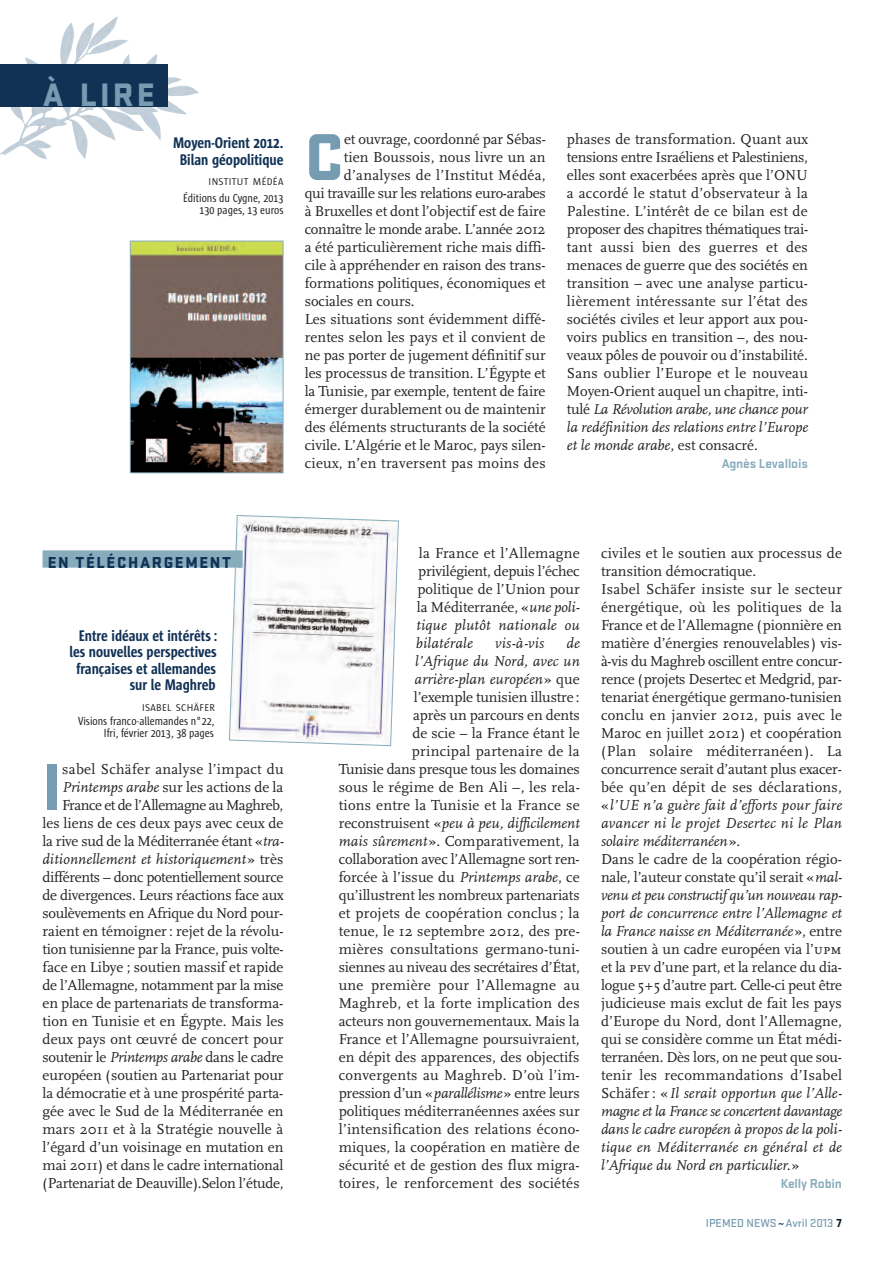
<style>
.page{position:relative;width:893px;height:1263px;background:#fff}
.page>*{position:absolute;margin:0;border:0;box-sizing:border-box;transform-origin:0 0}
.t1{font:900 68.85px "Stratum No 1";color:#769cb2}
.t2{font:900 33.75px "Stratum No 1";color:#769cb2}
.t3{font:900 16.5px "Stratum No 1";letter-spacing:.1em;color:#113155}
.t4{font:700 15.75px/16.5px "Sun Cd";color:#113155;text-align:right}
.t5{font:15px/18px "Scala";color:#231f20;text-align:right}
.t6{font:15px "Scala";letter-spacing:-.02em;color:#231f20}
.t7{font:15px "Scala";letter-spacing:.02em;color:#231f20}
.t8{font:italic 15px "Scala";letter-spacing:.02em;color:#231f20}
.t9{font:700 13.5px "Stratum No 1";letter-spacing:-.01em;color:#87acbb}
.t10{font:12px/12px "Sun Cd";color:#231f20;text-align:right}
.t11{font:500 12px "Stratum No 1";color:#769cb2}
.t12{font:10.2px "Sun SC";letter-spacing:.035em;color:#231f20}
.s1{font-style:italic}
.s2{color:#87acbb}
.s3{font-family:"Scala Caps"}
.s4{color:#113155}
.s5{font-weight:900;color:#001522}
</style>
<div class="page">
<img style="left:0;top:22px;width:199px;height:137px">
<div style="left:0;top:64px;width:168px;height:42px;background:#113155"></div>
<img style="left:132px;top:243px;width:149px;height:228px">
<div style="left:130px;top:241px;width:153px;height:232px;border:1px solid #87acbb"></div>
<svg style="left:229px;top:515px;width:170px;height:231px"></svg>
<div style="left:43px;top:550px;width:200px;height:18px;background:#87acbb"></div>
<h2 class="t2" style="left:43px;top:84px;width:113px">À LIRE</h2>
<p class="t4" style="left:173px;top:136px;width:112px;text-align:center">Moyen-Orient 2012.<br>Bilan géopolitique</p>
<p class="t12" style="left:209px;top:178px;width:76px">INSTITUT MÉDÉA</p>
<p class="t10" style="left:183px;top:193px;width:102px">Éditions du Cygne, 2013<br>130 pages, 13 euros</p>
<h1 class="t1" style="left:305px;top:134px;width:41px">C</h1>
<p class="t5" style="left:344px;top:130px;width:203px">et ouvrage, coordonné par Sébas-</p>
<p class="t5" style="left:344px;top:148px;width:203px">tien Boussois, nous livre un an</p>
<p class="t7" style="left:344px;top:166px;width:203px">d’analyses de l’Institut Médéa,</p>
<p class="t6" style="left:305px;top:184px;width:243px">qui travaille sur les relations euro-arabes</p>
<p class="t5" style="left:305px;top:202px;width:243px">à Bruxelles et dont l’objectif est de faire</p>
<p class="t6" style="left:305px;top:220px;width:242px">connaître le monde arabe. L’année 2012</p>
<p class="t5" style="left:305px;top:238px;width:242px">a été particulièrement riche mais diffi-</p>
<p class="t5" style="left:305px;top:256px;width:242px">cile à appréhender en raison des trans-</p>
<p class="t5" style="left:305px;top:274px;width:242px">formations politiques, économiques et</p>
<p class="t5" style="left:305px;top:292px;width:111px">sociales en cours.</p>
<p class="t5" style="left:305px;top:310px;width:242px">Les situations sont évidemment diffé-</p>
<p class="t5" style="left:305px;top:328px;width:242px">rentes selon les pays et il convient de</p>
<p class="t5" style="left:305px;top:346px;width:242px">ne pas porter de jugement définitif sur</p>
<p class="t5" style="left:305px;top:364px;width:242px">les processus de transition. L’Égypte et</p>
<p class="t5" style="left:305px;top:382px;width:242px">la Tunisie, par exemple, tentent de faire</p>
<p class="t5" style="left:305px;top:400px;width:242px">émerger durablement ou de maintenir</p>
<p class="t5" style="left:305px;top:418px;width:242px">des éléments structurants de la société</p>
<p class="t5" style="left:305px;top:436px;width:242px">civile. L’Algérie et le Maroc, pays silen-</p>
<p class="t7" style="left:305px;top:454px;width:242px">cieux, n’en traversent pas moins des</p>
<p class="t5" style="left:567px;top:130px;width:243px;text-align:justify">phases de transformation. Quant aux tensions entre Israéliens et Palestiniens, elles sont exacerbées après que l’ONU a accordé le statut d’observateur à la Palestine. L’intérêt de ce bilan est de proposer des chapitres thématiques trai&shy;tant aussi bien des guerres et des menaces de guerre que des sociétés en transition – avec une analyse particu&shy;lièrement intéressante sur l’état des sociétés civiles et leur apport aux pou&shy;voirs publics en transition –, des nou&shy;veaux pôles de pouvoir ou d’instabilité.<br>Sans oublier l’Europe et le nouveau Moyen-Orient auquel un chapitre, inti&shy;tulé <span class="s1">La Révolution arabe, une chance pour la redéfinition des relations entre l’Europe et le monde arabe</span>, est consacré.</p>
<p class="t9" style="left:722px;top:459px;width:88px">Agnès Levallois</p>
<p class="t3" style="left:48px;top:557px;width:196px">EN TÉLÉCHARGEMENT <span class="s2">.</span></p>
<p class="t4" style="left:69px;top:628px;width:149px">Entre idéaux et intérêts : les nouvelles perspectives françaises et allemandes sur le Maghreb</p>
<p class="t12" style="left:142px;top:703px;width:74px">ISABEL SCHÄFER</p>
<p class="t10" style="left:78px;top:716px;width:138px">Visions franco-allemandes n°22,<br>Ifri, février 2013, 38 pages</p>
<p class="t5" style="left:43px;top:760px;width:243px">sabel Schäfer analyse l’impact du <span class="s1">Printemps arabe</span> sur les actions de la France et de l’Allemagne au Maghreb, les liens de ces deux pays avec ceux de la rive sud de la Méditerranée étant «<span class="s1">tra&shy;ditionnellement et historiquement</span>» très différents – donc potentiellement source de divergences. Leurs réactions face aux soulèvements en Afrique du Nord pour&shy;raient en témoigner : rejet de la révolu&shy;tion tunisienne par la France, puis volte&shy;face en Libye ; soutien massif et rapide de l’Allemagne, notamment par la mise en place de partenariats de transforma&shy;tion en Tunisie et en Égypte. Mais les deux pays ont œuvré de concert pour soutenir le <span class="s1">Printemps arabe</span> dans le cadre européen (soutien au Partenariat pour la démocratie et à une prospérité parta&shy;gée avec le Sud de la Méditerranée en mars 2011 et à la Stratégie nouvelle à l’égard d’un voisinage en mutation en mai 2011) et dans le cadre international (Partenariat de Deauville).Selon l’étude,</p>
<h1 class="t1" style="left:43px;top:764px;width:21px">I</h1>
<p class="t5" style="left:416px;top:544px;width:166px;text-align:justify">la France et l’Allemagne privilégient, depuis l’échec politique de l’Union pour la Méditerranée, «<span class="s1">une poli&shy;tique plutôt nationale ou bilatérale</span></p>
<p class="t5" style="left:339px;top:634px;width:243px"><span class="s1">de<br>l’Afrique du Nord, avec un<br>arrière-plan européen</span>» que<br>l’exemple tunisien illustre:<br>après un parcours en dents<br>de scie – la France étant le<br>principal partenaire de la<br>Tunisie dans presque tous les domaines sous le régime de Ben Ali –, les rela&shy;tions entre la Tunisie et la France se reconstruisent «<span class="s1">peu à peu, difficilement mais sûrement</span>». Comparativement, la collaboration avec l’Allemagne sort ren&shy;forcée à l’issue du <span class="s1">Printemps arabe</span>, ce qu’illustrent les nombreux partenariats et projets de coopé ration conclus ; la tenue, le 12 septembre 2012, des pre&shy;mières consultations germano-tuni&shy;siennes au niveau des secrétaires d’État, une première pour l’Allemagne au Maghreb, et la forte implication des acteurs non gouvernementaux. Mais la France et l’Allemagne poursuivraient, en dépit des apparences, des objectifs convergents au Maghreb. D’où l’im&shy;pression d’un «<span class="s1">parallélisme</span>» entre leurs politiques méditerranéennes axées sur l’intensification des relations écono&shy;miques, la coopération en matière de sécurité et de gestion des flux migra&shy;toires, le renforcement des sociétés</p>
<p class="t8" style="left:495px;top:634px;width:50px">vis-à-vis</p>
<p class="t5" style="left:601px;top:544px;width:243px;text-align:left">civiles et le soutien aux processus de transition démocratique.<br>Isabel Schäfer insiste sur le secteur énergétique, où les politiques de la France et de l’Allemagne (pionnière en matière d’énergies renouvelables) vis&shy;à-vis du Maghreb oscillent entre concur&shy;rence (projets Desertec et Medgrid, par&shy;tenariat énergétique germano-tunisien conclu en janvier 2012, puis avec le Maroc en juillet 2012) et coopération (Plan solaire méditerranéen). La concurrence serait d’autant plus exacer&shy;bée qu’en dépit de ses déclarations, «<span class="s1">l’UE n’a guère fait d’efforts pour faire avancer ni le projet Desertec ni le Plan solaire méditerranéen</span>».<br>Dans le cadre de la coopé ration régio&shy;nale, l’auteur constate qu’il serait «<span class="s1">mal&shy;venu et peu constructif qu’un nouveau rap&shy;port de concurrence entre l’Allemagne et la France naisse en Méditerranée</span>», entre soutien à un cadre européen via l’<span class="s3">upm </span>et la <span class="s3">pev</span> d’une part, et la relance du dia&shy;logue 5+5 d’autre part. Celle-ci peut être judicieuse mais exclut de fait les pays d’Europe du Nord, dont l’Allemagne, qui se considère comme un État médi&shy;terranéen. Dès lors, on ne peut que sou&shy;tenir les recommandations d’Isabel Schäfer : «<span class="s1">Il serait opportun que l’Alle&shy;magne et la France se concertent davantage dans le cadre européen à propos de la poli&shy;tique en Méditerranée en général et de l’Afrique du Nord en particulier.</span>»</p>
<p class="t9" style="left:781px;top:1179px;width:63px">Kelly Robin</p>
<p class="t11" style="left:706px;top:1218px;width:138px">IPEMED NEWS<span class="s4">~</span>Avril 2013 <span class="s5">7</span></p>
</div>
